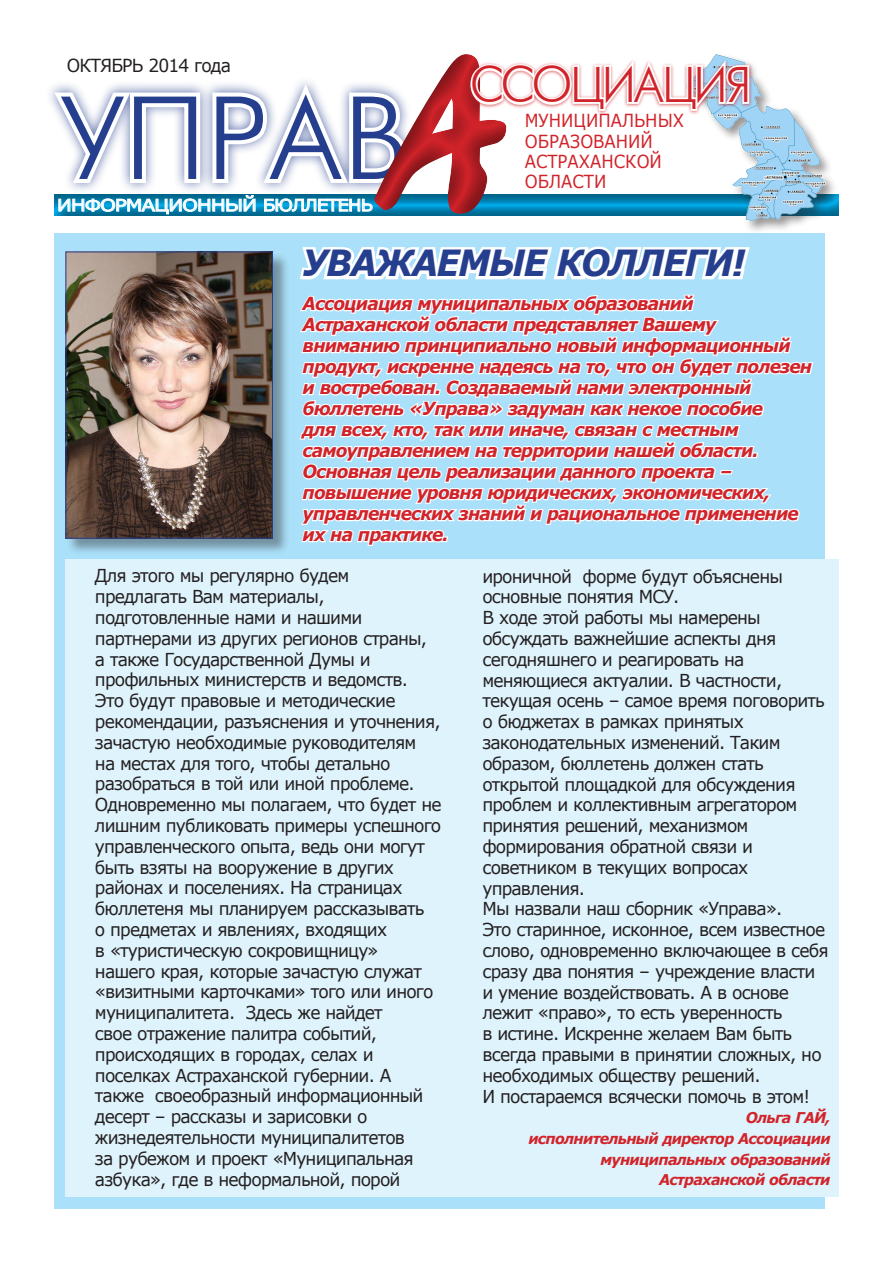
<style>
.page{position:relative;width:893px;height:1263px;background:#fff}
.page>*{position:absolute;margin:0;border:0;box-sizing:border-box;transform-origin:0 0}
.t1{font:215.55px "Tagir CTT";color:#d1232a;scale:.96 1}
.t2{font:117.75px "Futuris Cyrillic";color:#253f8e}
.t3{font:49.95px "Futuris";letter-spacing:-.05em;color:#d1232a;scale:.95 1}
.t4{font:italic 700 36px "Verdana";letter-spacing:-.05em;color:#253f8e;scale:.95 1}
.t5{font:italic 700 18px/21px "Verdana";letter-spacing:-.05em;color:#d1232a;scale:.95 1}
.t6{font:18px/20.4px "Verdana";color:#d1232a;scale:.91 1}
.t7{font:18px "Verdana";letter-spacing:-.05em;color:#231f20;scale:.95 1}
.t8{font:17.85px/20.9px "Verdana";letter-spacing:-.05em;color:#231f20;scale:.96 1}
.t9{font:16.5px "Verdana";letter-spacing:-.05em;color:#fff;scale:1.21 1}
.t10{font:italic 700 14.85px/20.9px "Verdana";letter-spacing:-.05em;color:#d1232a;text-align:right;scale:.96 1}
</style>
<div class="page">
<div style="left:53px;top:188px;width:786px;height:28px;background:#231f20;opacity:.5"></div>
<div style="left:685px;top:52px;width:154px;height:182px;background:#231f20;opacity:.47"></div>
<img style="left:687px;top:54px;width:139px;height:172px">
<div style="left:351px;top:32px;width:179px;height:204px;background:#231f20;opacity:.5"></div>
<div style="left:54px;top:234px;width:771px;height:975px;background:#aae0f9"></div>
<div style="left:65px;top:559px;width:774px;height:638px;background:#dff3fc"></div>
<svg style="left:296px;top:226px;width:519px;height:320px"></svg>
<div style="left:66px;top:253px;width:224px;height:302px;background:#231f20;opacity:.41"></div>
<img style="left:68px;top:254px;width:203px;height:282px">
<div style="left:66px;top:252px;width:207px;height:286px;border:1px solid #253f8e"></div>
<div style="left:467px;top:58px;width:286px;height:57px;background:#d1232a;opacity:.75"></div>
<svg style="left:469px;top:55px;width:282px;height:59px"></svg>
<svg style="left:50px;top:74px;width:362px;height:141px"></svg>
<h1 class="t1" style="left:377px;top:2px;width:121px">А</h1>
<p class="t7" style="left:67px;top:54px;width:174px">октябрь 2014 года</p>
<h3 class="t3" style="left:470px;top:59px;width:298px">ссоциация</h3>
<h2 class="t2" style="left:59px;top:79px;width:350px">УПРАВ</h2>
<p class="t6" style="left:525px;top:110px;width:177px">муниципальных образований<br>Астраханской</p>
<p class="t6" style="left:525px;top:171px;width:91px">области</p>
<p class="t9" style="left:57px;top:195px;width:263px">И нформационный бюллетень</p>
<h3 class="t4" style="left:303px;top:240px;width:468px">Уважаемые коллеги!</h3>
<p class="t5" style="left:303px;top:292px;width:538px">Ассоциация муниципальных образований Астраханской области представляет Вашему вниманию принципиально новый информационный продукт, искренне надеясь на то, что он будет полезен и востребован. Создаваемый нами электронный бюллетень «Управа» задуман как некое пособие<br>для всех, кто, так или иначе, связан с местным самоуправлением на территории нашей области.<br>Основная цель реализации данного проекта – повышение уровня юридических, экономических, управленческих знаний и рациональное применение их на практике.</p>
<p class="t8" style="left:95px;top:565px;width:363px">Для этого мы регулярно будем предлагать Вам материалы, подготовленные нами и нашими партнерами из других регионов страны, а также Государственной Думы и профильных министерств и ведомств.<br>Это будут правовые и методические рекомендации, разъяснения и уточнения, зачастую необходимые руководителям<br>на местах для того, чтобы детально разобраться в той или иной проблеме.<br>Одновременно мы полагаем, что будет не лишним публиковать примеры успешного управленческого опыта, ведь они могут быть взяты на вооружение в других районах и поселениях. На страницах бюллетеня мы планируем рассказывать<br>о предметах и явлениях, входящих<br>в «туристическую сокровищницу» нашего края, которые зачастую служат «визитными карточками» того или иного муниципалитета. Здесь же найдет<br>свое отражение палитра событий, происходящих в городах, селах и поселках Астраханской губернии. А также своеобразный информационный десерт – рассказы и зарисовки о жизнедеятельности муниципалитетов<br>за рубежом и проект «Муниципальная азбука», где в неформальной, порой</p>
<p class="t8" style="left:482px;top:565px;width:315px">ироничной форме будут объяснены основные понятия МСУ</p>
<p class="t8" style="left:482px;top:586px;width:362px;text-indent:191px">.<br>В ходе этой работы мы намерены обсуждать важнейшие аспекты дня сегодняшнего и реагировать на меняющиеся актуалии. В частности, текущая осень – самое время поговорить о бюджетах в рамках принятых законодательных изменений. Таким образом, бюллетень должен стать открытой площадкой для обсуждения проблем и коллективным агрегатором принятия решений, механизмом формирования обратной связи и советником в текущих вопросах управления.<br>М ы назвали наш сборник «Управа».<br>Это старинное, исконное, всем известное слово, одновременно включающее в себя сразу два понятия – учреждение власти и умение воздействовать. А в основе лежит «право», то есть уверенность<br>в истине. Искренне желаем Вам быть всегда правыми в принятии сложных, но необходимых обществу решений.<br>И постараемся всячески помочь в этом!</p>
<p class="t10" style="left:528px;top:1107px;width:316px">Ольга Гай,<br>исполнительный директор Ассоциации муниципальных образований<br>Астраханской области</p>
</div>
